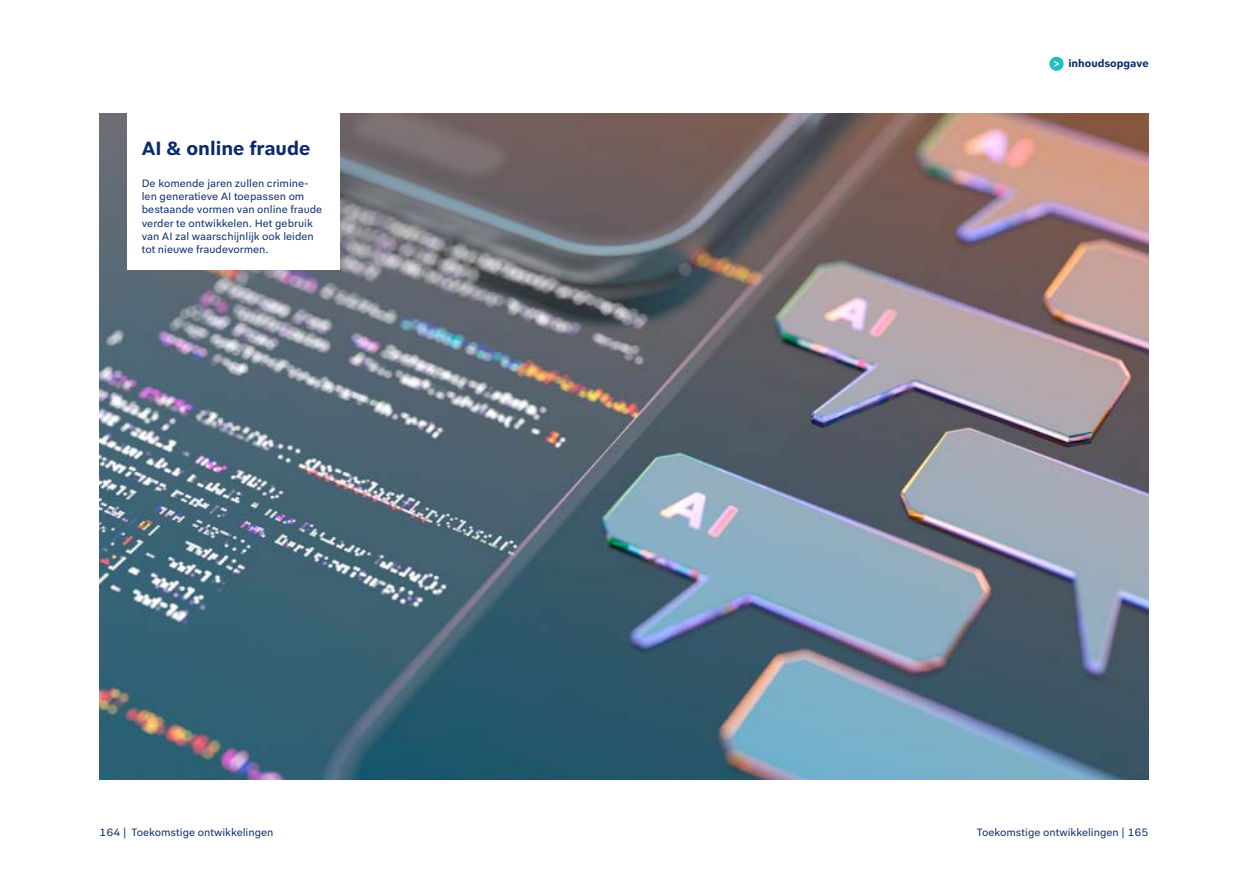
<style>
.page{position:relative;width:1248px;height:886px;background:#fff}
.page>*{position:absolute;margin:0;border:0;box-sizing:border-box;transform-origin:0 0}
.t1{font:700 20px "Politie Text";color:#092a6d}
.t2{font:11.12px/13.4px "Politie Text";color:#092a6d}
.t3{font:700 11.12px "Politie Text";color:#092a6d}
</style>
<div class="page">
<div style="left:1049px;top:57px;width:14px;height:14px;background:#21bdc5;border-radius:50%"></div>
<svg style="left:1054px;top:61px;width:4px;height:6px"></svg>
<img style="left:99px;top:113px;width:1049px;height:666px">
<div style="left:128px;top:99px;width:212px;height:170px;background:#fff"></div>
<h1 class="t1" style="left:142px;top:136px;width:170px">AI &amp; online fraude</h1>
<p class="t2" style="left:142px;top:176px;width:182px">De komende jaren zullen crimine&shy;len generatieve AI toepassen om bestaande vormen van online fraude verder te ontwikkelen. Het gebruik van AI zal waarschijnlijk ook leiden tot nieuwe fraudevormen.</p>
<p class="t3" style="left:1068px;top:56px;width:82px">inhoudsopgave</p>
<p class="t2" style="left:99px;top:826px;width:176px">164 | Toekomstige ontwikkelingen</p>
<p class="t2" style="left:976px;top:826px;width:173px">Toekomstige ontwikkelingen | 165</p>
</div>
